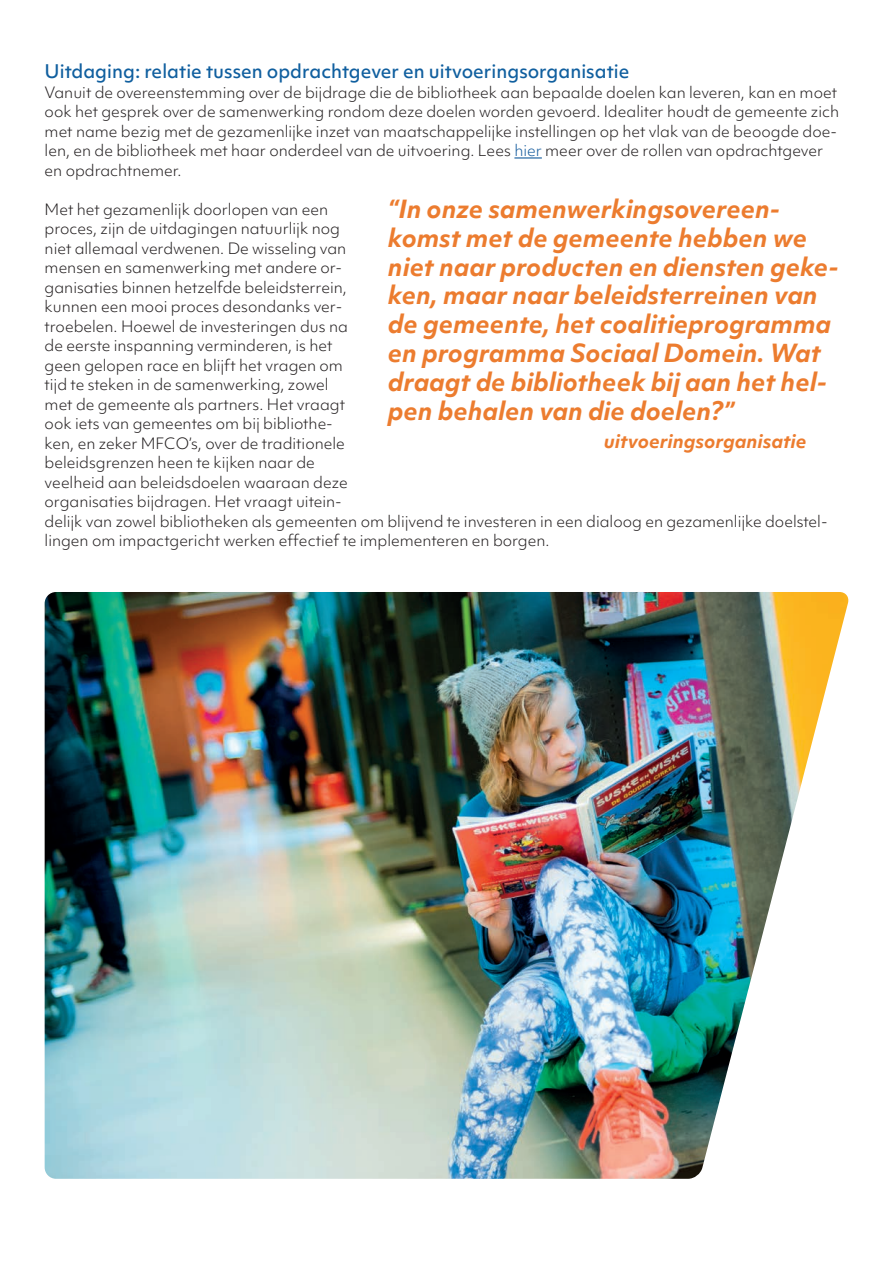
<style>
.page{position:relative;width:893px;height:1263px;background:#fff}
.page>*{position:absolute;margin:0;border:0;box-sizing:border-box;transform-origin:0 0}
.t1{font:italic 700 24px/28.8px "Objektiv Mk 1";color:#ec7c2f}
.t2{font:500 18px "Objektiv Mk 1";color:#105f9f}
.t3{font:italic 700 18px "Objektiv Mk 1";color:#ec7c2f}
.t4{font:300 15px/19.5px "Objektiv Mk 1";color:#231f20}
.s1{color:#175d9e}
</style>
<div class="page">
<hr style="left:514px;top:157px;width:28px;height:2px;background:#175d9e">
<img style="left:45px;top:592px;width:804px;height:587px">
<p class="t2" style="left:45px;top:59px;width:586px">Uitdaging: relatie tussen opdrachtgever en uitvoeringsorganisatie</p>
<p class="t4" style="left:45px;top:82px;width:796px">Vanuit de overeenstemming over de bijdrage die de bibliotheek aan bepaalde doelen kan leveren, kan en moet ook het gesprek over de samenwerking rondom deze doelen worden gevoerd. Idealiter houdt de gemeente zich met name bezig met de gezamenlijke inzet van maatschappelijke instellingen op het vlak van de beoogde doe&shy;len, en de bibliotheek met haar onderdeel van de uitvoering. Lees <span class="s1">hier</span> meer over de rollen van opdrachtgever en opdrachtnemer.</p>
<p class="t4" style="left:45px;top:199px;width:784px">Met het gezamenlijk doorlopen van een<br>proces, zijn de uitdagingen natuurlijk nog<br>niet allemaal verdwenen. De wisseling van<br>mensen en samenwerking met andere or-<br>ganisaties binnen hetzelfde beleidsterrein,<br>kunnen een mooi proces desondanks ver-<br>troebelen. Hoewel de investeringen dus na<br>de eerste inspanning verminderen, is het<br>geen gelopen race en blijft het vragen om<br>tijd te steken in de samenwerking, zowel<br>met de gemeente als partners. Het vraagt<br>ook iets van gemeentes om bij bibliothe-<br>ken, en zeker MFCO’s, over de traditionele<br>beleidsgrenzen heen te kijken naar de<br>veelheid aan beleidsdoelen waaraan deze<br>organisaties bijdragen. Het vraagt uitein-<br>delijk van zowel bibliotheken als gemeenten om blijvend te investeren in een dialoog en gezamenlijke doelstel&shy;lingen om impactgericht werken effectief te implementeren en borgen.</p>
<p class="t1" style="left:388px;top:194px;width:452px">“In onze samenwerkingsovereen&shy;komst met de gemeente hebben we niet naar producten en diensten geke&shy;ken, maar naar beleidsterreinen van de gemeente, het coalitieprogramma en programma Sociaal Domein. Wat draagt de bibliotheek bij aan het hel&shy;pen behalen van die doelen?”</p>
<p class="t3" style="left:604px;top:429px;width:204px">uitvoeringsorganisatie</p>
</div>
